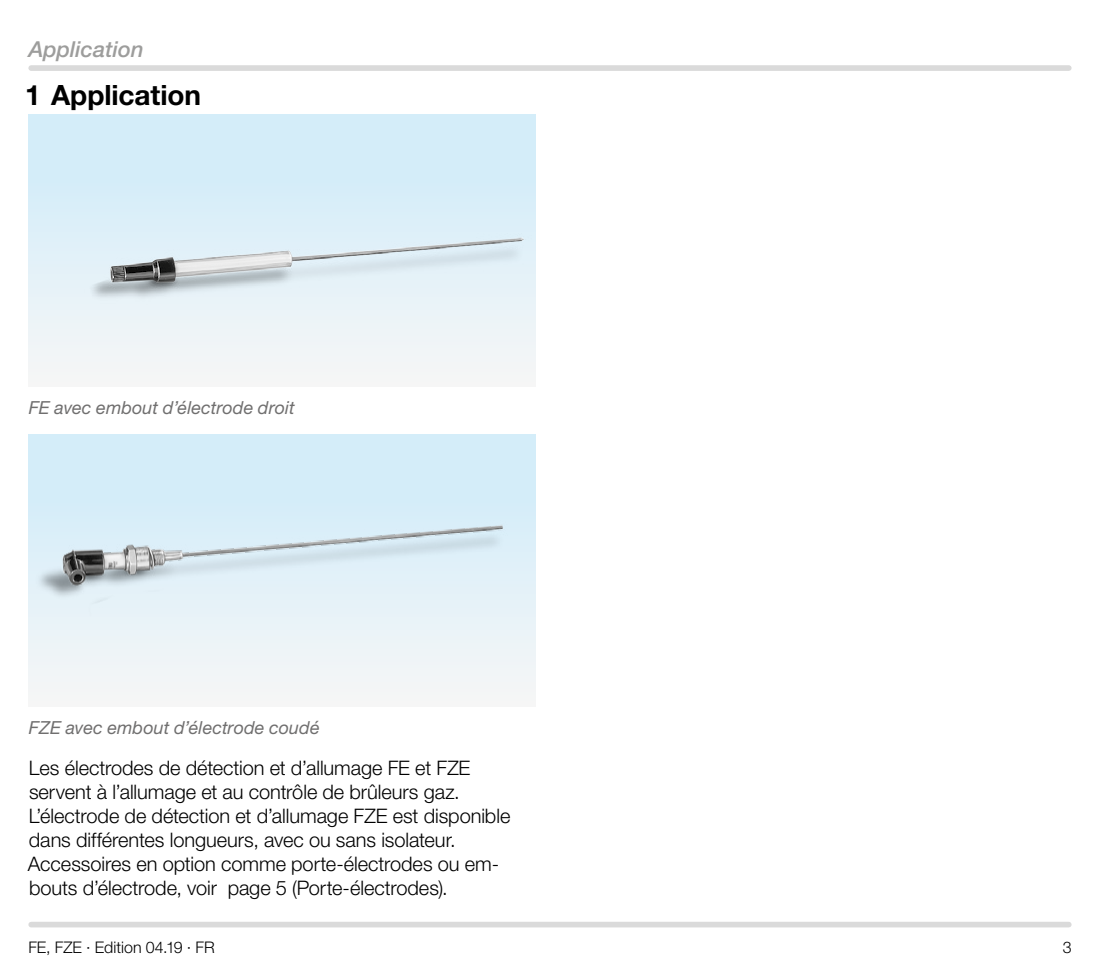
<style>
.page{position:relative;width:1100px;height:970px;background:#fff}
.page>*{position:absolute;margin:0;border:0;box-sizing:border-box;transform-origin:0 0}
.t1{font:700 28px "Helvetica Neue LT Pro";letter-spacing:-.005em;color:#000}
.t2{font:italic 500 22px "Helvetica Neue LT Pro";color:#9d9d9c}
.t3{font:300 20px/24px "Helvetica Neue LT Pro";letter-spacing:-.005em;color:#000}
.t4{font:italic 18px "Helvetica Neue LT Pro";letter-spacing:.005em;color:#706f6f}
.t5{font:300 16px "Helvetica Neue LT Pro";color:#000}
</style>
<div class="page">
<div style="left:31px;top:921px;width:1038px;height:6px;background:#dadada"></div>
<div style="left:31px;top:65px;width:1038px;height:6px;background:#dadada"></div>
<svg style="left:28px;top:114px;width:508px;height:261px"></svg>
<img style="left:28px;top:193px;width:508px;height:114px">
<svg style="left:28px;top:434px;width:508px;height:261px"></svg>
<img style="left:28px;top:513px;width:508px;height:114px">
<p class="t2" style="left:28px;top:36px;width:117px">Application</p>
<h1 class="t1" style="left:25px;top:78px;width:177px">1 Application</h1>
<p class="t4" style="left:29px;top:396px;width:267px">FE avec embout d’électrode droit</p>
<p class="t4" style="left:29px;top:716px;width:292px">FZE avec embout d’électrode coudé</p>
<p class="t3" style="left:28px;top:755px;width:484px">Les électrodes de détection et d’allumage FE et FZE servent à l’allumage et au contrôle de brûleurs gaz.<br>L’électrode de détection et d’allumage FZE est disponible dans différentes longueurs, avec ou sans isolateur.<br>Accessoires en option comme porte-électrodes ou em&shy;bouts d’électrode, voir page 5 (Porte-électrodes).</p>
<p class="t5" style="left:28px;top:937px;width:188px">FE, FZE · Edition 04.19 · FR</p>
<p class="t5" style="left:1063px;top:937px;width:10px">3</p>
</div>
